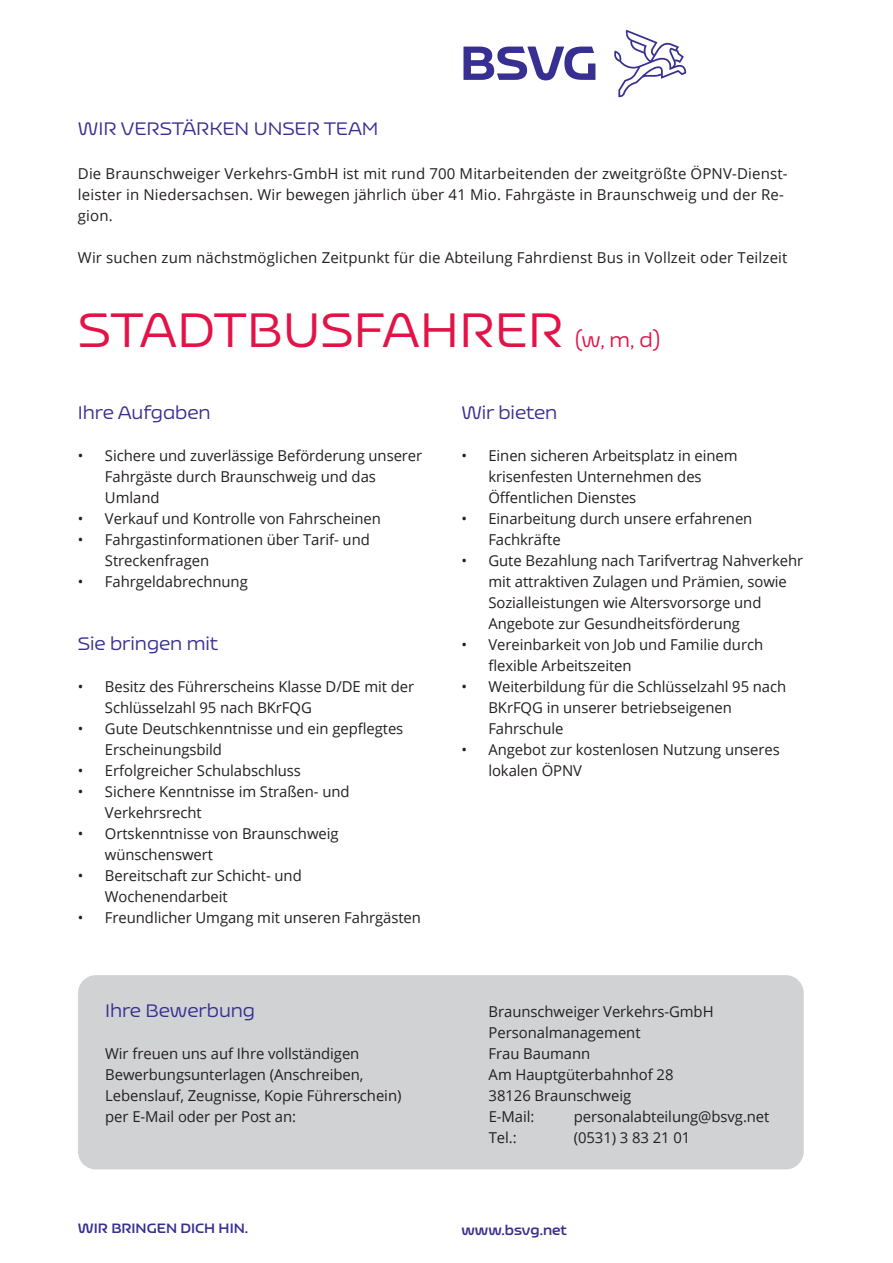
<style>
.page{position:relative;width:893px;height:1263px;background:#fff}
.page>*{position:absolute;margin:0;border:0;box-sizing:border-box;transform-origin:0 0}
.t1{font:48px "Nizzoli Alt";color:#e21347}
.t2{font:19.5px "Nizzoli Alt";color:#e21347}
.Fließtext_SH3{font:18px "Nizzoli Alt";letter-spacing:-.005em;color:#372f92}
.Headline_1{font:18px "Nizzoli Alt";letter-spacing:-.005em;color:#372f92}
.BSVG_Grundschrift_Me{font:15px/21px "Open Sans";letter-spacing:-.005em;color:#231f20}
.Fließtext_SH3-2{font:15px/21px "Open Sans";letter-spacing:-.005em;color:#231f20}
.t3{font:700 13.5px "Nizzoli Alt";color:#372f92}
</style>
<div class="page">
<svg style="left:463px;top:47px;width:132px;height:33px"></svg>
<svg style="left:614px;top:30px;width:72px;height:67px"></svg>
<div style="left:78px;top:975px;width:726px;height:194px;background:#d1d2d4;border-radius:18px"></div>
<p class="Headline_1" style="left:78px;top:118px;width:302px">WIR VERSTÄRKEN UNSER TEAM</p>
<p class="BSVG_Grundschrift_Me" style="left:78px;top:162px;width:711px">Die Braunschweiger Verkehrs-GmbH ist mit rund 700 Mitarbeitenden der zweitgrößte ÖPNV-Dienst&shy;leister in Niedersachsen. Wir bewegen jährlich über 41 Mio. Fahrgäste in Braunschweig und der Re&shy;gion.</p>
<p class="BSVG_Grundschrift_Me" style="left:78px;top:246px;width:711px">Wir suchen zum nächstmöglichen Zeitpunkt für die Abteilung Fahrdienst Bus in Vollzeit oder Teilzeit</p>
<p class="t1" style="left:78px;top:302px;width:487px">STADTBUSFAHRER</p>
<p class="t2" style="left:575px;top:329px;width:86px">(w, m, d)</p>
<p class="Fließtext_SH3" style="left:78px;top:402px;width:134px">Ihre Aufgaben</p>
<p class="BSVG_Grundschrift_Me" style="left:105px;top:444px;width:319px;text-indent:-27px">• Sichere und zuverlässige Beförderung unserer<br>Fahrgäste durch Braunschweig und das<br>Umland</p>
<p class="BSVG_Grundschrift_Me" style="left:78px;top:507px;width:304px">• Verkauf und Kontrolle von Fahrscheinen</p>
<p class="BSVG_Grundschrift_Me" style="left:105px;top:528px;width:266px;text-indent:-27px">• Fahrgastinformationen über Tarif- und<br>Streckenfragen</p>
<p class="BSVG_Grundschrift_Me" style="left:78px;top:570px;width:171px">• Fahrgeldabrechnung</p>
<p class="Fließtext_SH3" style="left:78px;top:633px;width:142px">Sie bringen mit</p>
<p class="BSVG_Grundschrift_Me" style="left:105px;top:675px;width:311px;text-indent:-27px">• Besitz des Führerscheins Klasse D/DE mit der<br>Schlüsselzahl 95 nach BKrFQG</p>
<p class="BSVG_Grundschrift_Me" style="left:105px;top:717px;width:300px;text-indent:-27px">• Gute Deutschkenntnisse und ein gepflegtes<br>Erscheinungsbild</p>
<p class="BSVG_Grundschrift_Me" style="left:78px;top:759px;width:225px">• Erfolgreicher Schulabschluss</p>
<p class="BSVG_Grundschrift_Me" style="left:105px;top:780px;width:246px;text-indent:-27px">• Sichere Kenntnisse im Straßen- und<br>Verkehrsrecht</p>
<p class="BSVG_Grundschrift_Me" style="left:105px;top:822px;width:235px;text-indent:-27px">• Ortskenntnisse von Braunschweig wünschenswert</p>
<p class="BSVG_Grundschrift_Me" style="left:105px;top:864px;width:198px;text-indent:-27px">• Bereitschaft zur Schicht- und<br>Wochenendarbeit</p>
<p class="BSVG_Grundschrift_Me" style="left:78px;top:906px;width:344px">• Freundlicher Umgang mit unseren Fahrgästen</p>
<p class="Fließtext_SH3" style="left:105px;top:1000px;width:151px">Ihre Bewerbung</p>
<p class="Fließtext_SH3-2" style="left:105px;top:1043px;width:298px">Wir freuen uns auf Ihre vollständigen Bewerbungsunterlagen (Anschreiben, Lebenslauf, Zeugnisse, Kopie Führerschein) per E-Mail oder per Post an:</p>
<p class="Fließtext_SH3" style="left:461px;top:402px;width:98px">Wir bieten</p>
<p class="BSVG_Grundschrift_Me" style="left:488px;top:444px;width:251px;text-indent:-27px">• Einen sicheren Arbeitsplatz in einem krisenfesten Unternehmen des<br>Öffentlichen Dienstes</p>
<p class="BSVG_Grundschrift_Me" style="left:488px;top:507px;width:266px;text-indent:-27px">• Einarbeitung durch unsere erfahrenen<br>Fachkräfte</p>
<p class="BSVG_Grundschrift_Me" style="left:488px;top:549px;width:316px;text-indent:-27px">• Gute Bezahlung nach Tarifvertrag Nahverkehr mit attraktiven Zulagen und Prämien, sowie Sozialleistungen wie Altersvorsorge und Angebote zur Gesundheitsförderung</p>
<p class="BSVG_Grundschrift_Me" style="left:488px;top:633px;width:276px;text-indent:-27px">• Vereinbarkeit von Job und Familie durch flexible Arbeitszeiten</p>
<p class="BSVG_Grundschrift_Me" style="left:488px;top:675px;width:299px;text-indent:-27px">• Weiterbildung für die Schlüsselzahl 95 nach<br>BKrFQG in unserer betriebseigenen<br>Fahrschule</p>
<p class="BSVG_Grundschrift_Me" style="left:488px;top:738px;width:293px;text-indent:-27px">• Angebot zur kostenlosen Nutzung unseres lokalen ÖPNV</p>
<p class="Fließtext_SH3-2" style="left:489px;top:1001px;width:226px">Braunschweiger Verkehrs-GmbH</p>
<p class="Fließtext_SH3-2" style="left:489px;top:1022px;width:153px">Personalmanagement</p>
<p class="Fließtext_SH3-2" style="left:489px;top:1043px;width:103px">Frau Baumann</p>
<p class="Fließtext_SH3-2" style="left:489px;top:1064px;width:186px">Am Hauptgüterbahnhof 28</p>
<p class="Fließtext_SH3-2" style="left:489px;top:1085px;width:144px">38126 Braunschweig</p>
<p class="Fließtext_SH3-2" style="left:489px;top:1106px;width:47px">E-Mail:</p>
<p class="Fließtext_SH3-2" style="left:574px;top:1106px;width:197px">personalabteilung@bsvg.net</p>
<p class="Fließtext_SH3-2" style="left:489px;top:1127px;width:29px">Tel.:</p>
<p class="Fließtext_SH3-2" style="left:574px;top:1127px;width:118px">(0531) 3 83 21 01</p>
<p class="t3" style="left:78px;top:1220px;width:172px">WIR BRINGEN DICH HIN.</p>
<p class="t3" style="left:461px;top:1222px;width:107px">www.bsvg.net</p>
</div>
